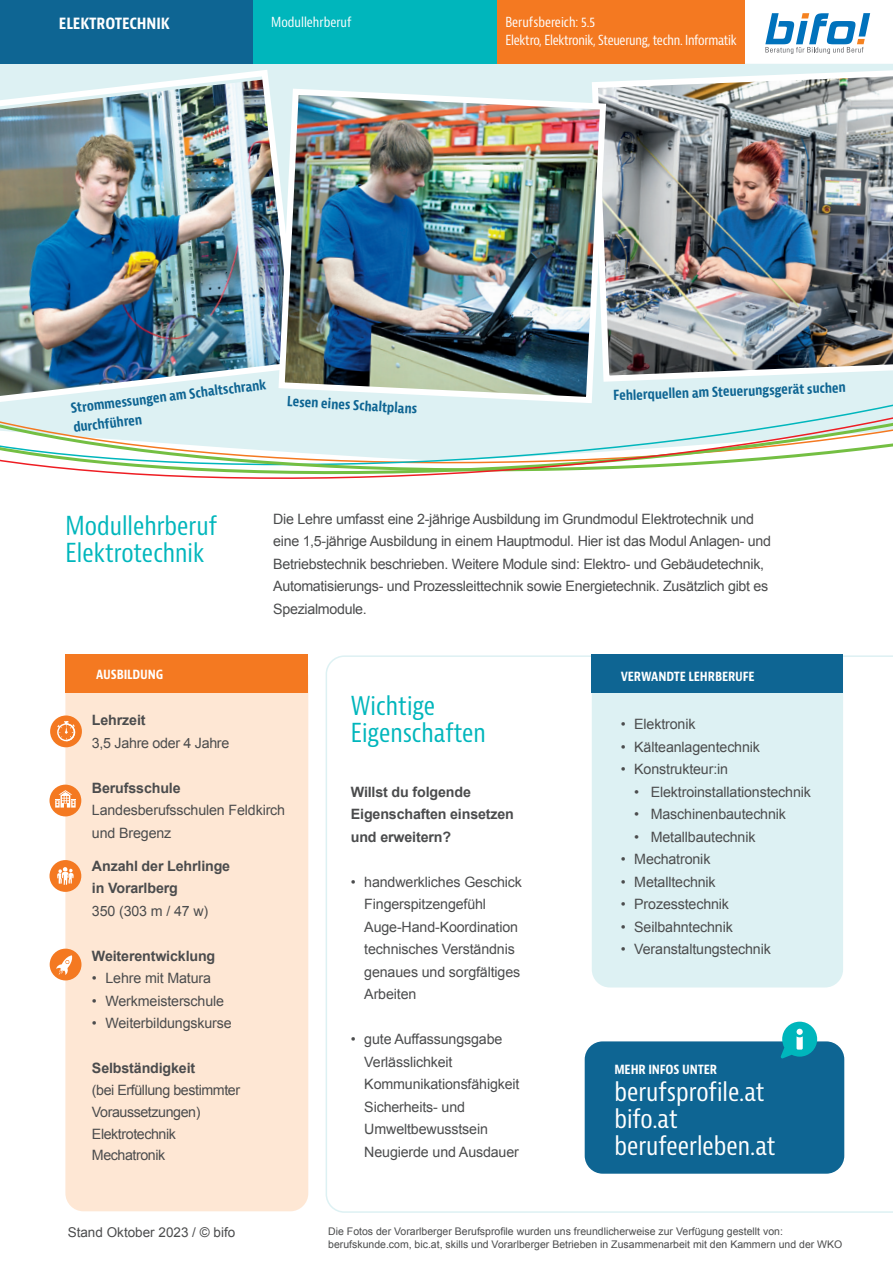
<style>
.page{position:relative;width:893px;height:1263px;background:#fff}
.page>*{position:absolute;margin:0;border:0;box-sizing:border-box;transform-origin:0 0}
.t1{font:condensed 25.5px/27px "Bernina Sans";color:#00b6bc}
.t2{font:condensed 25.5px/27px "Bernina Sans";color:#fff}
.t3{font:700 condensed 16.5px "Bernina Sans";letter-spacing:-.01em;color:#fff}
.t4{font:14.25px/22.5px "Arial";letter-spacing:-.01em;color:#4b4c4d}
.t5{font:700 14.25px/22.5px "Arial";letter-spacing:-.01em;color:#4b4c4d}
.t6{font:14.25px/21.8px "Arial";letter-spacing:-.03em;color:#4b4c4d}
.t7{font:700 condensed 13.5px/19.5px "Bernina Sans";color:#0e6593}
.t8{font:condensed 13.5px/18px "Bernina Sans";letter-spacing:-.02em;color:#fff}
.t9{font:700 condensed 13.5px "Bernina Sans";letter-spacing:-.01em;color:#fff}
.t10{font:13.5px "Arial";color:#4b4c4d}
.t11{font:condensed 13.5px "Bernina Sans";color:#fff}
.t12{font:10.5px/13.5px "Arial";color:#4b4c4d}
</style>
<div class="page">
<div style="left:0;top:64px;width:893px;height:21px;background:#ddf1f3"></div>
<div style="left:0;top:0;width:322px;height:64px;background:#0e6593"></div>
<div style="left:493px;top:0;width:252px;height:64px;background:#f47921"></div>
<div style="left:253px;top:0;width:243px;height:64px;background:#00b6bc"></div>
<svg style="left:765px;top:13px;width:105px;height:41px"></svg>
<svg style="left:326px;top:655px;width:567px;height:558px"></svg>
<div style="left:65px;top:659px;width:243px;height:552px;background:#fee7d4;border-radius:18px"></div>
<div style="left:50px;top:715px;width:32px;height:32px;background:#f47921;border-radius:50%"></div>
<svg style="left:57px;top:721px;width:18px;height:20px"></svg>
<div style="left:50px;top:785px;width:31px;height:31px;background:#f47921;border-radius:50%"></div>
<svg style="left:55px;top:790px;width:21px;height:17px"></svg>
<div style="left:50px;top:949px;width:31px;height:31px;background:#f47921;border-radius:50%"></div>
<svg style="left:56px;top:955px;width:17px;height:20px"></svg>
<div style="left:50px;top:860px;width:31px;height:32px;background:#f47921;border-radius:50%"></div>
<svg style="left:57px;top:867px;width:17px;height:18px"></svg>
<div style="left:65px;top:655px;width:243px;height:38px;background:#f47921"></div>
<div style="left:592px;top:693px;width:251px;height:294px;background:#ddf1f3"></div>
<div style="left:592px;top:655px;width:251px;height:38px;background:#0e6593"></div>
<svg style="left:0;top:385px;width:893px;height:94px"></svg>
<img style="left:589px;top:66px;width:304px;height:319px">
<img style="left:0;top:66px;width:305px;height:341px">
<img style="left:275px;top:85px;width:334px;height:321px">
<div style="left:585px;top:1041px;width:259px;height:133px;background:#0e6593;border-radius:18px"></div>
<svg style="left:781px;top:1022px;width:36px;height:36px"></svg>
<p class="t3" style="left:59px;top:13px;width:112px">ELEKTROTECHNIK</p>
<p class="t11" style="left:271px;top:14px;width:82px">Modullehrberuf</p>
<p class="t8" style="left:505px;top:13px;width:233px">Berufsbereich: 5.5<br>Elektro, Elektronik, Steuerung, techn. Informatik</p>
<p class="t7" style="left:70px;top:399px;width:198px;rotate:-7deg">Strommessungen am Schaltschrank durchführen</p>
<p class="t7" style="left:288px;top:392px;width:132px;rotate:3deg">Lesen eines Schaltplans</p>
<p class="t7" style="left:613px;top:386px;width:234px;rotate:-2deg">Fehlerquellen am Steuerungsgerät suchen</p>
<h1 class="t1" style="left:66px;top:513px;width:153px">Modullehrberuf<br>Elektrotechnik</h1>
<p class="t4" style="left:273px;top:508px;width:499px">Die Lehre umfasst eine 2-jährige Ausbildung im Grundmodul Elektrotechnik und eine 1,5-jährige Ausbildung in einem Hauptmodul. Hier ist das Modul Anlagen- und Betriebstechnik beschrieben. Weitere Module sind: Elektro- und Gebäudetechnik, Automatisierungs- und Prozessleittechnik sowie Energietechnik. Zusätzlich gibt es Spezialmodule.</p>
<p class="t9" style="left:96px;top:666px;width:69px">AUSBILDUNG</p>
<p class="t9" style="left:621px;top:668px;width:136px">VERWANDTE LEHRBERUFE</p>
<p class="t4" style="left:621px;top:713px;width:76px">• Elektronik</p>
<p class="t4" style="left:621px;top:735px;width:141px">• Kälteanlagentechnik</p>
<p class="t4" style="left:621px;top:758px;width:109px">• Konstrukteur:in</p>
<p class="t4" style="left:634px;top:780px;width:178px">• Elektroinstallationstechnik</p>
<p class="t4" style="left:634px;top:803px;width:153px">• Maschinenbautechnik</p>
<p class="t4" style="left:634px;top:825px;width:123px">• Metallbautechnik</p>
<p class="t4" style="left:621px;top:848px;width:91px">• Mechatronik</p>
<p class="t4" style="left:621px;top:870px;width:96px">• Metalltechnik</p>
<p class="t4" style="left:621px;top:893px;width:110px">• Prozesstechnik</p>
<p class="t4" style="left:621px;top:915px;width:114px">• Seilbahntechnik</p>
<p class="t4" style="left:621px;top:938px;width:152px">• Veranstaltungstechnik</p>
<h1 class="t1" style="left:351px;top:693px;width:137px">Wichtige<br>Eigenschaften</h1>
<p class="t5" style="left:351px;top:781px;width:165px">Willst du folgende<br>Eigenschaften einsetzen und erweitern?</p>
<p class="t4" style="left:364px;top:870px;width:159px;text-indent:-13px">• handwerkliches Geschick<br>Fingerspitzengefühl<br>Auge-Hand-Koordination technisches Verständnis genaues und sorgfältiges<br>Arbeiten</p>
<p class="t4" style="left:364px;top:1028px;width:157px;text-indent:-13px">• gute Auffassungsgabe<br>Verlässlichkeit<br>Kommunikationsfähigkeit<br>Sicherheits- und<br>Umweltbewusstsein<br>Neugierde und Ausdauer</p>
<p class="t5" style="left:92px;top:710px;width:55px">Lehrzeit</p>
<p class="t4" style="left:92px;top:732px;width:139px">3,5 Jahre oder 4 Jahre</p>
<p class="t5" style="left:92px;top:777px;width:90px">Berufsschule</p>
<p class="t4" style="left:92px;top:799px;width:195px">Landesberufsschulen Feldkirch und Bregenz</p>
<p class="t5" style="left:92px;top:855px;width:140px">Anzahl der Lehrlinge in Vorarlberg</p>
<p class="t4" style="left:92px;top:900px;width:118px">350 (303 m / 47 w)</p>
<p class="t5" style="left:92px;top:945px;width:125px">Weiterentwicklung</p>
<p class="t4" style="left:92px;top:967px;width:121px">• Lehre mit Matura</p>
<p class="t4" style="left:92px;top:990px;width:134px">• Werkmeisterschule</p>
<p class="t4" style="left:92px;top:1012px;width:141px">• Weiterbildungskurse</p>
<p class="t5" style="left:92px;top:1058px;width:105px">Selbständigkeit</p>
<p class="t6" style="left:92px;top:1079px;width:150px">(bei Erfüllung bestimmter<br>Voraussetzungen)<br>Elektrotechnik<br>Mechatronik</p>
<p class="t9" style="left:614px;top:1061px;width:104px">MEHR INFOS UNTER</p>
<h1 class="t2" style="left:614px;top:1079px;width:163px">berufsprofile.at bifo.at berufeerleben.at</h1>
<p class="t10" style="left:68px;top:1223px;width:169px">Stand Oktober 2023 / © bifo</p>
<p class="t12" style="left:328px;top:1224px;width:516px">Die Fotos der Vorarlberger Berufsprofile wurden uns freundlicherweise zur Verfügung gestellt von: berufskunde.com, bic.at, skills und Vorarlberger Betrieben in Zusammenarbeit mit den Kammern und der WKO</p>
</div>
